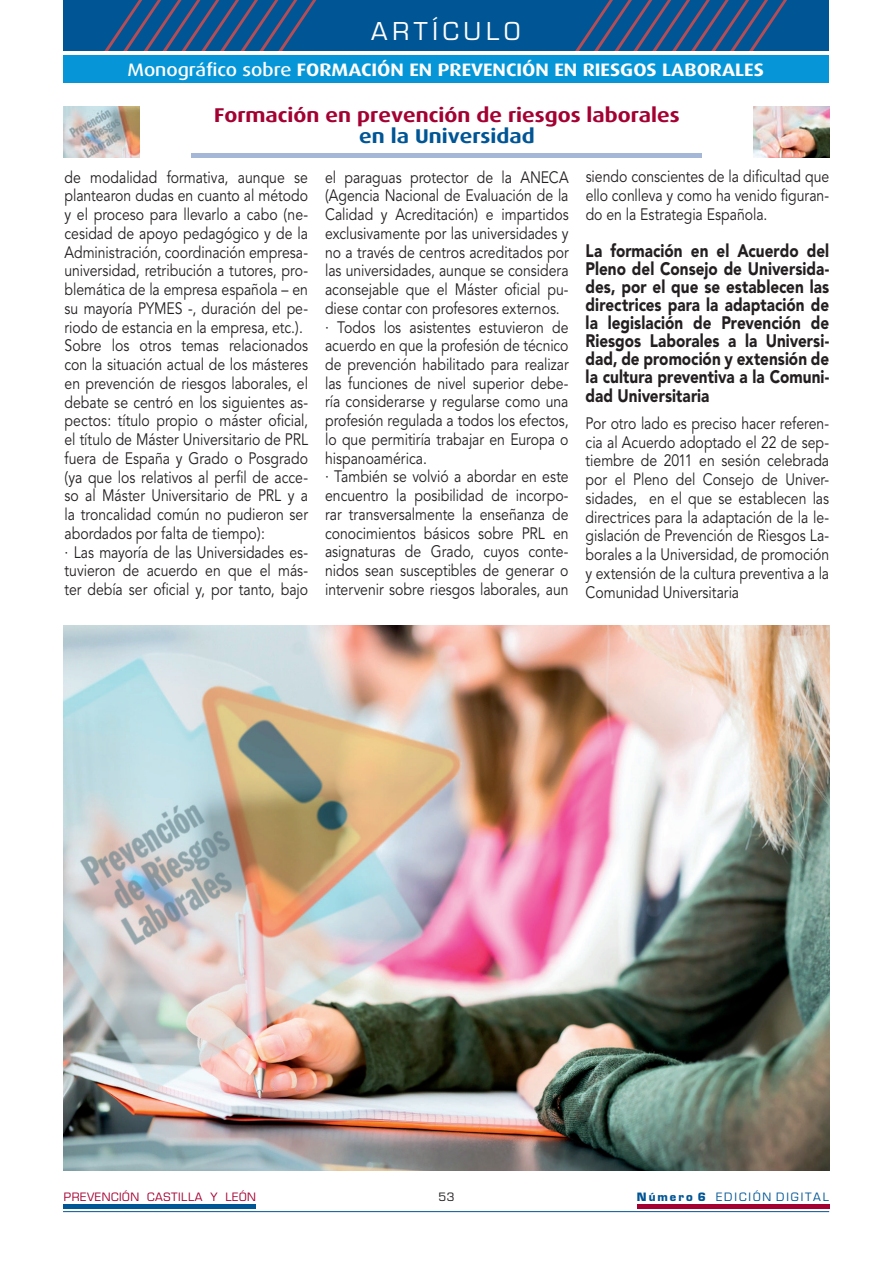
<style>
.page{position:relative;width:893px;height:1263px;background:#fff}
.page>*{position:absolute;margin:0;border:0;box-sizing:border-box;transform-origin:0 0}
.t1{font:24px "Eurostile";letter-spacing:.2em;color:#fff}
.t2{font:700 19.95px/21px "Dax Wide";color:#a40133;text-align:center}
.t3{font:900 18px/18.1px "Avenir";color:#231f20;text-align:justify;scale:.85 1}
.t4{font:700 18px "Dax Wide";color:#fff}
.t5{font:16.5px/18.8px "Avenir";color:#231f20;scale:.85 1}
.t6{font:11.25px "Eurostile";letter-spacing:.05em;color:#a40133}
.t7{font:11.25px "Eurostile";letter-spacing:.175em;color:#005595}
.t8{font:11.25px "Eurostile";color:#231f20}
.s1{font-weight:500}
.s2{color:#005595}
.s3{font-weight:700}
</style>
<div class="page">
<div style="left:63px;top:0;width:765px;height:62px;background:#005595"></div>
<div style="left:63px;top:51px;width:765px;height:32px;background:#0696d7"></div>
<svg style="left:104px;top:0;width:213px;height:51px"></svg>
<svg style="left:575px;top:0;width:212px;height:51px"></svg>
<hr style="left:64px;top:1204px;width:192px;height:4px;background:#005595">
<hr style="left:637px;top:1204px;width:192px;height:4px;background:#a40133">
<hr style="left:63px;top:1211px;width:766px;height:1px;background:#005595">
<hr style="left:63px;top:51px;width:765px;height:3px;background:#fff">
<hr style="left:192px;top:153px;width:510px;height:4px;background:#a4b7d7">
<img style="left:64px;top:625px;width:765px;height:545px">
<img style="left:64px;top:106px;width:75px;height:51px">
<img style="left:754px;top:106px;width:75px;height:51px">
<p class="t1" style="left:371px;top:17px;width:151px">ARTÍCULO</p>
<p class="t4" style="left:128px;top:59px;width:638px"><span class="s1">Monográfico sobre</span> FORMACIÓN EN PREVENCIÓN EN RIESGOS LABORALES</p>
<p class="t2" style="left:214px;top:105px;width:467px">Formación en prevención de riesgos laborales <span class="s2">en la Universidad</span></p>
<p class="t5" style="left:65px;top:168px;width:288px">de modalidad formativa, aunque se plantearon dudas en cuanto al método y el proceso para llevarlo a cabo (ne&shy;cesidad de apoyo pedagógico y de la Administración, coordinación empresa&shy;universidad, retribución a tutores, pro&shy;blemática de la empresa española – en su mayoría PYMES -, duración del pe&shy;riodo de estancia en la empresa, etc.).<br>Sobre los otros temas relacionados con la situación actual de los másteres en prevención de riesgos laborales, el debate se centró en los siguientes as&shy;pectos: título propio o máster oficial, el título de Máster Universitario de PRL fuera de España y Grado o Posgrado (ya que los relativos al perfil de acce&shy;so al Máster Universitario de PRL y a la troncalidad común no pudieron ser abordados por falta de tiempo):<br>· Las mayoría de las Universidades es&shy;tuvieron de acuerdo en que el más&shy;ter debía ser oficial y, por tanto, bajo</p>
<p class="t5" style="left:325px;top:168px;width:288px">el paraguas protector de la ANECA (Agencia Nacional de Evaluación de la Calidad y Acreditación) e impartidos exclusivamente por las universidades y no a través de centros acreditados por las universidades, aunque se considera aconsejable que el Máster oficial pu&shy;diese contar con profesores externos.<br>· Todos los asistentes estuvieron de acuerdo en que la profesión de técnico de prevención habilitado para realizar las funciones de nivel superior debe&shy;ría considerarse y regularse como una profesión regulada a todos los efectos, lo que permitiría trabajar en Europa o hispanoamérica.<br>· También se volvió a abordar en este encuentro la posibilidad de incorpo&shy;rar transversalmente la enseñanza de conocimientos básicos sobre PRL en asignaturas de Grado, cuyos conte&shy;nidos sean susceptibles de generar o intervenir sobre riesgos laborales, aun</p>
<p class="t5" style="left:586px;top:168px;width:288px;text-align:justify">siendo conscientes de la dificultad que ello conlleva y como ha venido figuran&shy;do en la Estrategia Española.</p>
<p class="t3" style="left:586px;top:241px;width:288px">La formación en el Acuerdo del Pleno del Consejo de Universida&shy;des, por el que se establecen las directrices para la adaptación de la legislación de Prevención de Riesgos Laborales a la Universi&shy;dad, de promoción y extensión de la cultura preventiva a la Comuni&shy;dad Universitaria</p>
<p class="t5" style="left:586px;top:414px;width:288px;text-align:justify">Por otro lado es preciso hacer referen&shy;cia al Acuerdo adoptado el 22 de sep&shy;tiembre de 2011 en sesión celebrada por el Pleno del Consejo de Univer&shy;sidades, en el que se establecen las directrices para la adaptación de la le&shy;gislación de Prevención de Riesgos La&shy;borales a la Universidad, de promoción y extensión de la cultura preventiva a la Comunidad Universitaria</p>
<p class="t6" style="left:64px;top:1190px;width:194px">PREVENCIÓN CASTILLA Y LEÓN</p>
<p class="t8" style="left:438px;top:1190px;width:18px">53</p>
<p class="t7" style="left:637px;top:1190px;width:194px"><span class="s3">Número 6</span> EDICIÓN DIGITAL</p>
</div>
